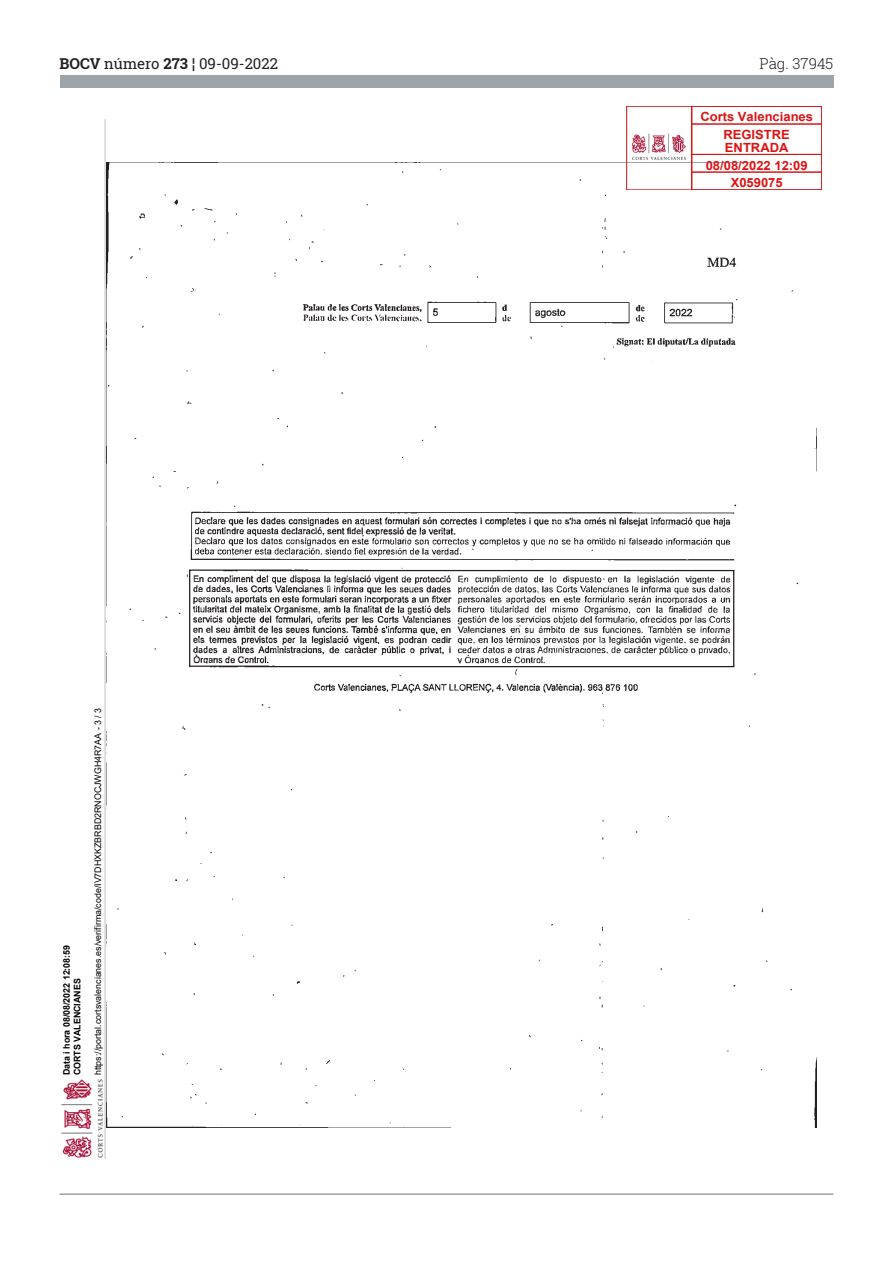
<style>
.page{position:relative;width:893px;height:1263px;background:#fff}
.page>*{position:absolute;margin:0;border:0;box-sizing:border-box;transform-origin:0 0}
.t1{font:15px "Roboto Slab";color:#231f20}
.t2{font:300 15px "Roboto Slab";color:#231f20}
.t3{font:700 12.6px/17.7px "Arial";color:#dc1414;text-align:center}
.t4{font:9.15px "Arial";color:#000}
.t5{font:700 9.15px/10.4px "Arial";color:#000}
.s1{font-weight:700}
</style>
<div class="page">
<div style="left:60px;top:75px;width:773px;height:13px;background:#9da5ab"></div>
<hr style="left:60px;top:1193px;width:773px;height:2px;background:#9da5ab">
<img style="left:61px;top:1075px;width:44px;height:84px">
<hr style="left:105px;top:119px;width:1px;height:1040px;background:#c0c0c0">
<img style="left:106px;top:162px;width:710px;height:966px">
<div style="left:691px;top:106px;width:131px;height:18px;border:1px solid #dc1414"></div>
<div style="left:691px;top:124px;width:131px;height:31px;border:1px solid #dc1414"></div>
<div style="left:691px;top:154px;width:131px;height:18px;border:1px solid #dc1414"></div>
<div style="left:691px;top:172px;width:131px;height:18px;border:1px solid #dc1414"></div>
<img style="left:630px;top:133px;width:58px;height:31px">
<div style="left:442px;top:361px;width:349px;height:132px;background:#fff"></div>
<h1 class="t1" style="left:60px;top:53px;width:220px"><span class="s1">BOCV</span> número <span class="s1">273</span> ¦ 09-09-2022</h1>
<h1 class="t2" style="left:759px;top:53px;width:76px">Pàg. 37945</h1>
<p class="t5" style="left:62px;top:1075px;width:132px;rotate:-90deg">Data i hora 08/08/2022 12:08:59<br>CORTS VALENCIANES</p>
<p class="t4" style="left:92px;top:1075px;width:369px;rotate:-90deg">https://portal.cortsvalencianes.es/verifirma/code/IV7DHXKZBRBD2RNOCJWGH4R7AA - 3 / 3</p>
<p class="t3" style="left:700px;top:108px;width:114px">Corts Valencianes<br>REGISTRE</p>
<p class="t3" style="left:706px;top:139px;width:103px">ENTRADA<br>08/08/2022 12:09<br>X059075</p>
</div>
